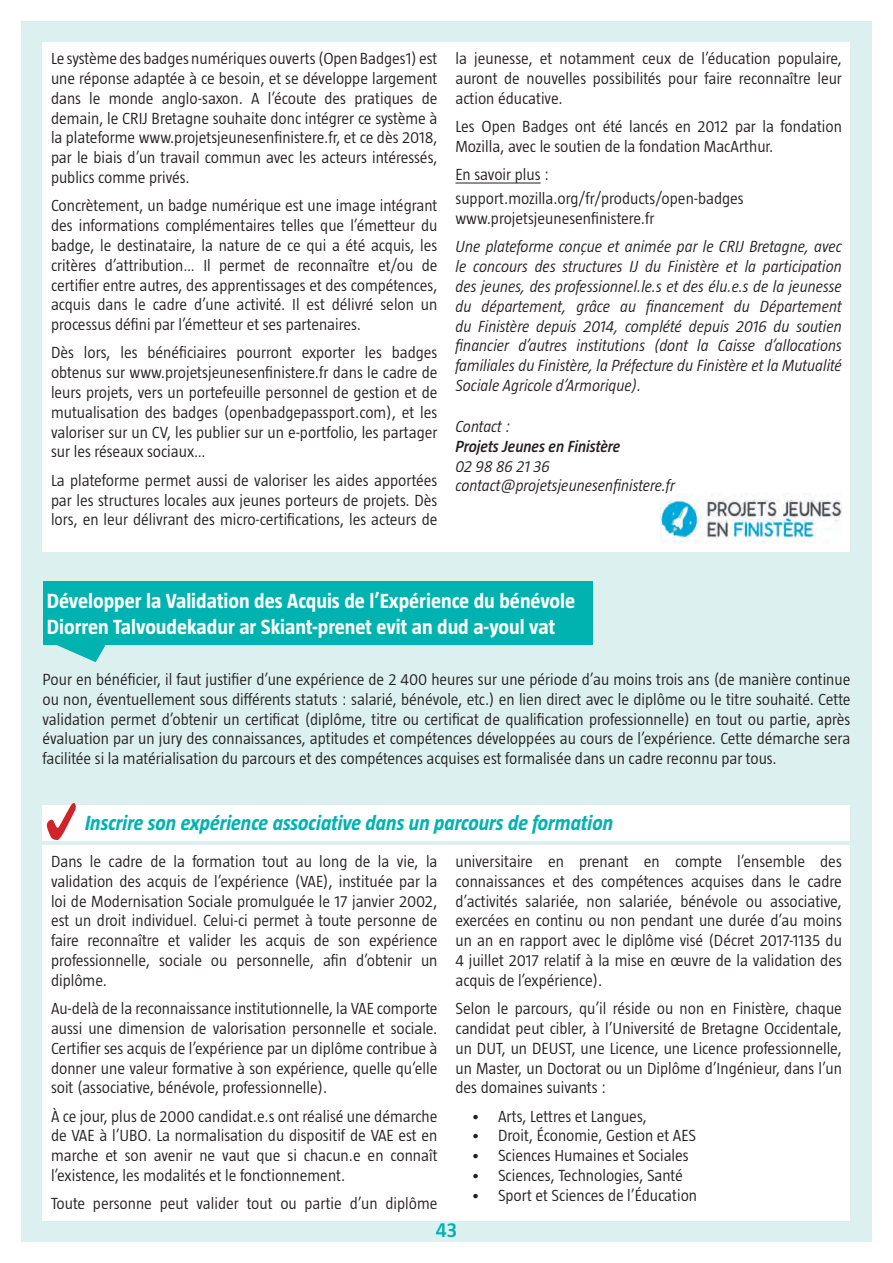
<style>
.page{position:relative;width:893px;height:1263px;background:#fff}
.page>*{position:absolute;margin:0;border:0;box-sizing:border-box;transform-origin:0 0}
.t1{font:700 21px/25.2px "Taz";color:#fff}
.t2{font:italic 700 21px "Taz";color:#00b3b0}
.t3{font:600 21px "Taz";color:#00b3b0}
.t4{font:300 16.5px/19.8px "Taz";color:#231f20;text-align:justify}
.t5{font:italic 300 16.5px/19.8px "Taz";color:#231f20;text-align:justify}
.t6{font:italic 600 16.5px "Taz";color:#231f20}
</style>
<div class="page">
<div style="left:21px;top:21px;width:851px;height:1221px;background:#dcf0ef"></div>
<div style="left:43px;top:845px;width:807px;height:375px;background:#fff"></div>
<div style="left:43px;top:805px;width:807px;height:36px;background:#fff"></div>
<svg style="left:47px;top:803px;width:29px;height:37px"></svg>
<svg style="left:45px;top:644px;width:74px;height:18px"></svg>
<div style="left:43px;top:581px;width:549px;height:63px;background:#00b3b0"></div>
<div style="left:43px;top:43px;width:807px;height:509px;background:#fff"></div>
<hr style="left:455px;top:183px;width:86px;height:1px;background:#231f20">
<img style="left:660px;top:496px;width:182px;height:47px">
<p class="t4" style="left:51px;top:49px;width:388px">Le système des badges numériques ouverts (Open Badges1) est une réponse adaptée à ce besoin, et se développe largement dans le monde anglo-saxon. A l’écoute des pratiques de demain, le CRIJ Bretagne souhaite donc intégrer ce système à la plateforme www.projetsjeunesenfinistere.fr, et ce dès 2018, par le biais d’un travail commun avec les acteurs intéressés, publics comme privés.</p>
<p class="t4" style="left:51px;top:196px;width:388px">Concrètement, un badge numérique est une image intégrant des informations complémentaires telles que l’émetteur du badge, le destinataire, la nature de ce qui a été acquis, les critères d’attribution… Il permet de reconnaître et/ou de certifier entre autres, des apprentissages et des compétences, acquis dans le cadre d’une activité. Il est délivré selon un processus défini par l’émetteur et ses partenaires.</p>
<p class="t4" style="left:51px;top:343px;width:388px">Dès lors, les bénéficiaires pourront exporter les badges obtenus sur www.projetsjeunesenfinistere.fr dans le cadre de leurs projets, vers un portefeuille personnel de gestion et de mutualisation des badges (openbadgepassport.com), et les valoriser sur un CV, les publier sur un e-portfolio, les partager sur les réseaux sociaux…</p>
<p class="t4" style="left:51px;top:470px;width:388px">La plateforme permet aussi de valoriser les aides apportées par les structures locales aux jeunes porteurs de projets. Dès lors, en leur délivrant des micro-certifications, les acteurs de</p>
<p class="t4" style="left:455px;top:49px;width:388px">la jeunesse, et notamment ceux de l’éducation populaire, auront de nouvelles possibilités pour faire reconnaître leur action éducative.</p>
<p class="t4" style="left:455px;top:116px;width:388px">Les Open Badges ont été lancés en 2012 par la fondation<br>Mozilla, avec le soutien de la fondation MacArthur.</p>
<p class="t4" style="left:455px;top:162px;width:290px;line-height:24px">En savoir plus : support.mozilla.org/fr/products/open-badges</p>
<p class="t4" style="left:455px;top:208px;width:200px">www.projetsjeunesenfinistere.fr</p>
<p class="t5" style="left:455px;top:237px;width:388px">Une plateforme conçue et animée par le CRIJ Bretagne, avec le concours des structures IJ du Finistère et la participation des jeunes, des professionnel.le.s et des élu.e.s de la jeunesse du département, grâce au financement du Département du Finistère depuis 2014, complété depuis 2016 du soutien financier d’autres institutions (dont la Caisse d’allocations familiales du Finistère, la Préfecture du Finistère et la Mutualité Sociale Agricole d’Armorique).</p>
<p class="t5" style="left:455px;top:416px;width:57px">Contact :</p>
<p class="t6" style="left:455px;top:437px;width:166px">Projets Jeunes en Finistère</p>
<p class="t5" style="left:455px;top:456px;width:221px">02 98 86 21 36 contact@projetsjeunesenfinistere.fr</p>
<p class="t1" style="left:47px;top:588px;width:530px">Développer la Validation des Acquis de l’Expérience du bénévole<br>Diorren Talvoudekadur ar Skiant-prenet evit an dud a-youl vat</p>
<p class="t4" style="left:43px;top:669px;width:809px">Pour en bénéficier, il faut justifier d’une expérience de 2 400 heures sur une période d’au moins trois ans (de manière continue ou non, éventuellement sous différents statuts : salarié, bénévole, etc.) en lien direct avec le diplôme ou le titre souhaité. Cette validation permet d’obtenir un certificat (diplôme, titre ou certificat de qualification professionnelle) en tout ou partie, après évaluation par un jury des connaissances, aptitudes et compétences développées au cours de l’expérience. Cette démarche sera facilitée si la matérialisation du parcours et des compétences acquises est formalisée dans un cadre reconnu par tous.</p>
<p class="t2" style="left:85px;top:811px;width:530px">Inscrire son expérience associative dans un parcours de formation</p>
<p class="t4" style="left:51px;top:851px;width:388px">Dans le cadre de la formation tout au long de la vie, la validation des acquis de l’expérience (VAE), instituée par la loi de Modernisation Sociale promulguée le 17 janvier 2002, est un droit individuel. Celui-ci permet à toute personne de faire reconnaître et valider les acquis de son expérience professionnelle, sociale ou personnelle, afin d’obtenir un diplôme.</p>
<p class="t4" style="left:51px;top:998px;width:388px">Au-delà de la reconnaissance institutionnelle, la VAE comporte aussi une dimension de valorisation personnelle et sociale.<br>Certifier ses acquis de l’expérience par un diplôme contribue à donner une valeur formative à son expérience, quelle qu’elle soit (associative, bénévole, professionnelle).</p>
<p class="t4" style="left:51px;top:1106px;width:388px">À ce jour, plus de 2000 candidat.e.s ont réalisé une démarche de VAE à l’UBO. La normalisation du dispositif de VAE est en marche et son avenir ne vaut que si chacun.e en connaît l’existence, les modalités et le fonctionnement.</p>
<p class="t4" style="left:51px;top:1194px;width:388px">Toute personne peut valider tout ou partie d’un diplôme</p>
<p class="t4" style="left:455px;top:851px;width:388px">universitaire en prenant en compte l’ensemble des connaissances et des compétences acquises dans le cadre d’activités salariée, non salariée, bénévole ou associative, exercées en continu ou non pendant une durée d’au moins un an en rapport avec le diplôme visé (Décret 2017-1135 du 4 juillet 2017 relatif à la mise en œuvre de la validation des acquis de l’expérience).</p>
<p class="t4" style="left:455px;top:998px;width:388px">Selon le parcours, qu’il réside ou non en Finistère, chaque candidat peut cibler, à l’Université de Bretagne Occidentale, un DUT, un DEUST, une Licence, une Licence professionnelle, un Master, un Doctorat ou un Diplôme d’Ingénieur, dans l’un des domaines suivants :</p>
<p class="t4" style="left:471px;top:1106px;width:177px">• Arts, Lettres et Langues,</p>
<p class="t4" style="left:471px;top:1126px;width:227px">• Droit, Économie, Gestion et AES</p>
<p class="t4" style="left:471px;top:1145px;width:219px">• Sciences Humaines et Sociales</p>
<p class="t4" style="left:471px;top:1165px;width:213px">• Sciences, Technologies, Santé</p>
<p class="t4" style="left:471px;top:1185px;width:228px">• Sport et Sciences de l’Éducation</p>
<p class="t3" style="left:436px;top:1218px;width:23px">43</p>
</div>
